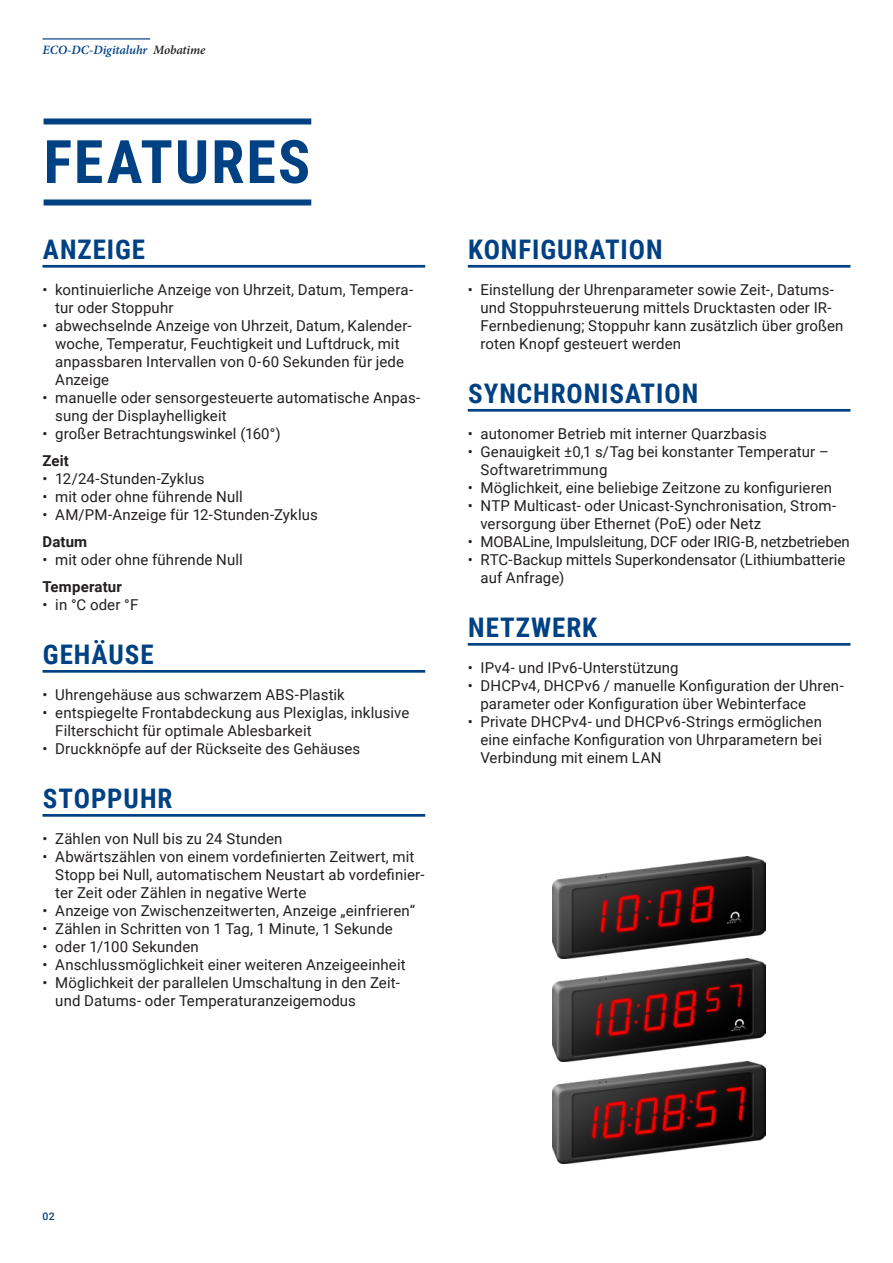
<style>
.page{position:relative;width:893px;height:1263px;background:#fff}
.page>*{position:absolute;margin:0;border:0;box-sizing:border-box;transform-origin:0 0}
.t1{font:700 60px "Roboto Condensed";letter-spacing:.03em;color:#004183}
.Titel_Bestellschlüssel{font:700 27px "Roboto Condensed";letter-spacing:.035em;color:#004183}
.t2{font:15px/18px "Roboto";letter-spacing:.01em;color:#231f20}
.t3{font:15px "Roboto";letter-spacing:-.01em;color:#231f20}
.Titel_Text_gross{font:700 15px "Roboto";letter-spacing:.01em;color:#231f20}
.t4{font:italic 600 12.75px "Minion Pro";letter-spacing:-.01em;color:#004183}
.t5{font:500 10.5px "Roboto";color:#004183}
.s1{color:#231f20}
</style>
<div class="page">
<img style="left:553px;top:856px;width:212px;height:307px">
<div style="left:44px;top:199px;width:267px;height:6px;background:#004183"></div>
<div style="left:44px;top:118px;width:267px;height:6px;background:#004183"></div>
<hr style="left:43px;top:265px;width:382px;height:3px;background:#004183">
<hr style="left:43px;top:670px;width:382px;height:3px;background:#004183">
<hr style="left:43px;top:814px;width:382px;height:3px;background:#004183">
<hr style="left:468px;top:265px;width:382px;height:3px;background:#004183">
<hr style="left:468px;top:409px;width:382px;height:3px;background:#004183">
<hr style="left:468px;top:643px;width:382px;height:3px;background:#004183">
<hr style="left:43px;top:38px;width:107px;height:2px;background:#004183">
<p class="t4" style="left:43px;top:41px;width:165px">ECO-DC-Digitaluhr <span class="s1">Mobatime</span></p>
<p class="t1" style="left:44px;top:120px;width:268px">FEATURES</p>
<p class="Titel_Bestellschlüssel" style="left:43px;top:230px;width:104px">ANZEIGE</p>
<p class="t2" style="left:55px;top:280px;width:360px;text-indent:-13px">• kontinuierliche Anzeige von Uhrzeit, Datum, Tempera&shy;tur oder Stoppuhr</p>
<p class="t2" style="left:55px;top:316px;width:358px;text-indent:-13px">• abwechselnde Anzeige von Uhrzeit, Datum, Kalender&shy;woche, Temperatur, Feuchtigkeit und Luftdruck, mit anpassbaren Intervallen von 0-60 Sekunden für jede Anzeige</p>
<p class="t2" style="left:55px;top:388px;width:367px;text-indent:-13px">• manuelle oder sensorgesteuerte automatische Anpas&shy;sung der Displayhelligkeit</p>
<p class="t2" style="left:43px;top:424px;width:240px">• großer Betrachtungswinkel (160°)</p>
<p class="Titel_Text_gross" style="left:43px;top:450px;width:28px">Zeit</p>
<p class="t2" style="left:43px;top:469px;width:163px">• 12/24-Stunden-Zyklus</p>
<p class="t2" style="left:43px;top:487px;width:202px">• mit oder ohne führende Null</p>
<p class="t2" style="left:43px;top:505px;width:277px">• AM/PM-Anzeige für 12-Stunden-Zyklus</p>
<p class="Titel_Text_gross" style="left:43px;top:531px;width:46px">Datum</p>
<p class="t2" style="left:43px;top:550px;width:202px">• mit oder ohne führende Null</p>
<p class="Titel_Text_gross" style="left:43px;top:576px;width:81px">Temperatur</p>
<p class="t2" style="left:43px;top:595px;width:97px">• in °C oder °F</p>
<p class="Titel_Bestellschlüssel" style="left:43px;top:635px;width:112px">GEHÄUSE</p>
<p class="t2" style="left:43px;top:685px;width:304px">• Uhrengehäuse aus schwarzem ABS-Plastik</p>
<p class="t2" style="left:55px;top:703px;width:356px;text-indent:-13px">• entspiegelte Frontabdeckung aus Plexiglas, inklusive<br>Filterschicht für optimale Ablesbarkeit</p>
<p class="t2" style="left:43px;top:739px;width:319px">• Druckknöpfe auf der Rückseite des Gehäuses</p>
<p class="Titel_Bestellschlüssel" style="left:43px;top:779px;width:131px">STOPPUHR</p>
<p class="t2" style="left:43px;top:829px;width:242px">• Zählen von Null bis zu 24 Stunden</p>
<p class="t2" style="left:55px;top:847px;width:371px;text-indent:-13px">• Abwärtszählen von einem vordefinierten Zeitwert, mit<br>Stopp bei Null, automatischem Neustart ab vordefinier&shy;ter Zeit oder Zählen in negative Werte</p>
<p class="t2" style="left:43px;top:901px;width:374px">• Anzeige von Zwischenzeitwerten, Anzeige „einfrieren“</p>
<p class="t2" style="left:43px;top:919px;width:352px">• Zählen in Schritten von 1 Tag, 1 Minute, 1 Sekunde</p>
<p class="t2" style="left:43px;top:937px;width:158px">• oder 1/100 Sekunden</p>
<p class="t2" style="left:43px;top:955px;width:365px">• Anschlussmöglichkeit einer weiteren Anzeigeeinheit</p>
<p class="t2" style="left:55px;top:973px;width:346px;text-indent:-13px">• Möglichkeit der parallelen Umschaltung in den Zeit&shy;und Datums- oder Temperaturanzeigemodus</p>
<p class="Titel_Bestellschlüssel" style="left:468px;top:230px;width:196px">KONFIGURATION</p>
<p class="t2" style="left:480px;top:280px;width:365px;text-indent:-13px">• Einstellung der Uhrenparameter sowie Zeit-, Datums&shy;und Stoppuhrsteuerung mittels Drucktasten oder IR-Fernbedienung; Stoppuhr kann zusätzlich über großen roten Knopf gesteuert werden</p>
<p class="Titel_Bestellschlüssel" style="left:468px;top:374px;width:231px">SYNCHRONISATION</p>
<p class="t2" style="left:468px;top:424px;width:301px">• autonomer Betrieb mit interner Quarzbasis</p>
<p class="t2" style="left:480px;top:442px;width:350px;text-indent:-13px">• Genauigkeit ±0,1 s/Tag bei konstanter Temperatur –<br>Softwaretrimmung</p>
<p class="t2" style="left:468px;top:478px;width:366px">• Möglichkeit, eine beliebige Zeitzone zu konfigurieren</p>
<p class="t2" style="left:480px;top:496px;width:357px;text-indent:-13px">• NTP Multicast- oder Unicast-Synchronisation, Strom&shy;versorgung über Ethernet (PoE) oder Netz</p>
<p class="t3" style="left:468px;top:531px;width:384px">• MOBALine, Impulsleitung, DCF oder IRIG‑B, netzbetrieben</p>
<p class="t2" style="left:480px;top:550px;width:366px;text-indent:-13px">• RTC-Backup mittels Superkondensator (Lithiumbatterie auf Anfrage)</p>
<p class="Titel_Bestellschlüssel" style="left:468px;top:608px;width:130px">NETZWERK</p>
<p class="t2" style="left:468px;top:658px;width:212px">• IPv4- und IPv6-Unterstützung</p>
<p class="t2" style="left:480px;top:676px;width:365px;text-indent:-13px">• DHCPv4, DHCPv6 / manuelle Konfiguration der Uhren&shy;parameter oder Konfiguration über Webinterface</p>
<p class="t2" style="left:480px;top:712px;width:343px;text-align:justify;text-indent:-13px">• Private DHCPv4- und DHCPv6-Strings ermöglichen eine einfache Konfiguration von Uhrparametern bei Verbindung mit einem LAN</p>
<p class="t5" style="left:43px;top:1209px;width:14px">02</p>
</div>
